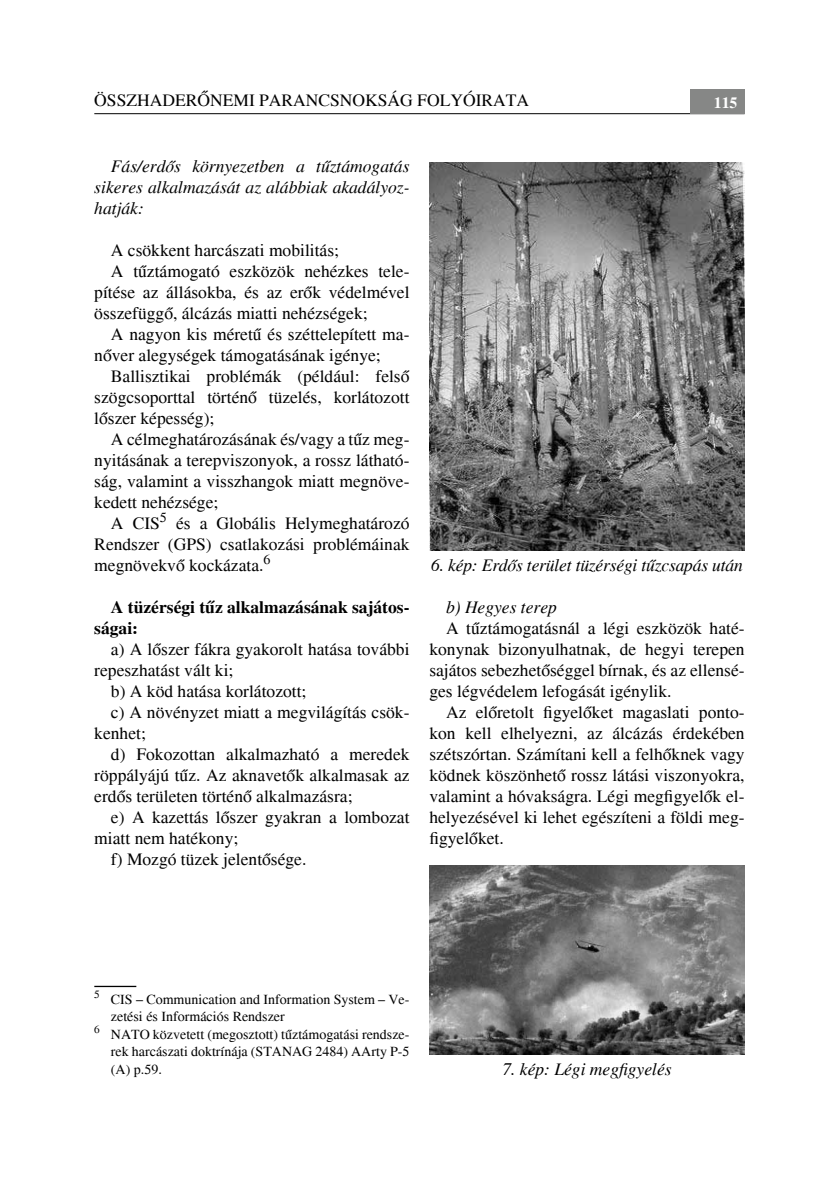
<style>
.page{position:relative;width:834px;height:1181px;background:#fff}
.page>*{position:absolute;margin:0;border:0;box-sizing:border-box;transform-origin:0 0}
.t1{font:17.5px/21px "Times";color:#000;text-align:justify}
.t2{font:italic 17.5px/21px "Times";color:#000;text-align:justify}
.t3{font:700 17.5px/21px "Times";color:#000}
.t4{font:700 15.75px "Times";color:#fff}
.t5{font:14px "Times";color:#000}
</style>
<div class="page">
<hr style="left:94px;top:113px;width:650px;height:1px;background:#000">
<div style="left:690px;top:89px;width:54px;height:25px;background:#868786"></div>
<hr style="left:94px;top:985px;width:42px;height:2px;background:#000">
<img style="left:429px;top:162px;width:315px;height:388px">
<img style="left:429px;top:865px;width:315px;height:189px">
<p class="t1" style="left:94px;top:90px;width:436px">Összhaderőnemi Parancsnokság folyóirata</p>
<p class="t4" style="left:713px;top:93px;width:25px">115</p>
<p class="t2" style="left:94px;top:156px;width:317px;text-indent:17px">Fás/erdős környezetben a tűztámogatás sikeres alkalmazását az alábbiak akadályoz&shy;hatják:</p>
<p class="t1" style="left:111px;top:240px;width:229px">A csökkent harcászati mobilitás;</p>
<p class="t1" style="left:111px;top:261px;width:300px">A tűztámogató eszközök nehézkes tele-</p>
<p class="t1" style="left:94px;top:282px;width:317px">pítése az állásokba, és az erők védelmével</p>
<p class="t1" style="left:94px;top:303px;width:275px">összefüggő, álcázás miatti nehézségek;</p>
<p class="t1" style="left:111px;top:324px;width:300px">A nagyon kis méretű és széttelepített ma-</p>
<p class="t1" style="left:94px;top:345px;width:288px">nőver alegységek támogatásának igénye;</p>
<p class="t1" style="left:111px;top:366px;width:300px">Ballisztikai problémák (például: felső</p>
<p class="t1" style="left:94px;top:387px;width:317px">szögcsoporttal történő tüzelés, korlátozott</p>
<p class="t1" style="left:94px;top:408px;width:122px">lőszer képesség);</p>
<p class="t1" style="left:111px;top:429px;width:300px">A célmeghatározásának és/vagy a tűz meg-</p>
<p class="t1" style="left:94px;top:450px;width:316px">nyitásának a terepviszonyok, a rossz látható-</p>
<p class="t1" style="left:94px;top:471px;width:316px">ság, valamint a visszhangok miatt megnöve-</p>
<p class="t1" style="left:94px;top:492px;width:125px">kedett nehézsége;</p>
<p class="t1" style="left:111px;top:513px;width:300px">A CIS<sup>5</sup> és a Globális Helymeghatározó</p>
<p class="t1" style="left:94px;top:534px;width:317px">Rendszer (GPS) csatlakozási problémáinak</p>
<p class="t1" style="left:94px;top:555px;width:178px">megnövekvő kockázata.<sup>6</sup></p>
<p class="t3" style="left:94px;top:597px;width:316px;text-indent:17px">A tüzérségi tűz alkalmazásának sajátos&shy;ságai:</p>
<p class="t1" style="left:111px;top:639px;width:300px">a) A lőszer fákra gyakorolt hatása további</p>
<p class="t1" style="left:94px;top:660px;width:141px">repeszhatást vált ki;</p>
<p class="t1" style="left:111px;top:681px;width:197px">b) A köd hatása korlátozott;</p>
<p class="t1" style="left:111px;top:702px;width:300px">c) A növényzet miatt a megvilágítás csök-</p>
<p class="t1" style="left:94px;top:723px;width:53px">kenhet;</p>
<p class="t1" style="left:111px;top:744px;width:300px">d) Fokozottan alkalmazható a meredek</p>
<p class="t1" style="left:94px;top:765px;width:317px">röppályájú tűz. Az aknavetők alkalmasak az</p>
<p class="t1" style="left:94px;top:786px;width:260px">erdős területen történő alkalmazásra;</p>
<p class="t1" style="left:111px;top:807px;width:300px">e) A kazettás lőszer gyakran a lombozat</p>
<p class="t1" style="left:94px;top:828px;width:145px">miatt nem hatékony;</p>
<p class="t1" style="left:111px;top:849px;width:197px">f) Mozgó tüzek jelentősége.</p>
<p class="t2" style="left:431px;top:555px;width:313px">6. kép: Erdős terület tüzérségi tűzcsapás után</p>
<p class="t2" style="left:446px;top:597px;width:112px">b) Hegyes terep</p>
<p class="t1" style="left:429px;top:618px;width:317px;text-indent:17px">A tűztámogatásnál a légi eszközök haté&shy;konynak bizonyulhatnak, de hegyi terepen sajátos sebezhetőséggel bírnak, és az ellensé&shy;ges légvédelem lefogását igénylik.</p>
<p class="t1" style="left:429px;top:702px;width:317px;text-indent:17px">Az előretolt figyelőket magaslati ponto&shy;kon kell elhelyezni, az álcázás érdekében szétszórtan. Számítani kell a felhőknek vagy ködnek köszönhető rossz látási viszonyokra, valamint a hóvakságra. Légi megfigyelők el&shy;helyezésével ki lehet egészíteni a földi meg&shy;figyelőket.</p>
<p class="t5" style="left:94px;top:991px;width:316px"><sup>5</sup> CIS – Communication and Information System – Ve-</p>
<p class="t5" style="left:111px;top:1009px;width:175px">zetési és Információs Rendszer</p>
<p class="t5" style="left:94px;top:1026px;width:316px"><sup>6</sup> NATO közvetett (megosztott) tűztámogatási rendsze-</p>
<p class="t5" style="left:111px;top:1044px;width:300px">rek harcászati doktrínája (STANAG 2484) AArty P-5</p>
<p class="t5" style="left:111px;top:1061px;width:52px">(A) p.59.</p>
<p class="t2" style="left:502px;top:1059px;width:171px">7. kép: Légi megfigyelés</p>
</div>
